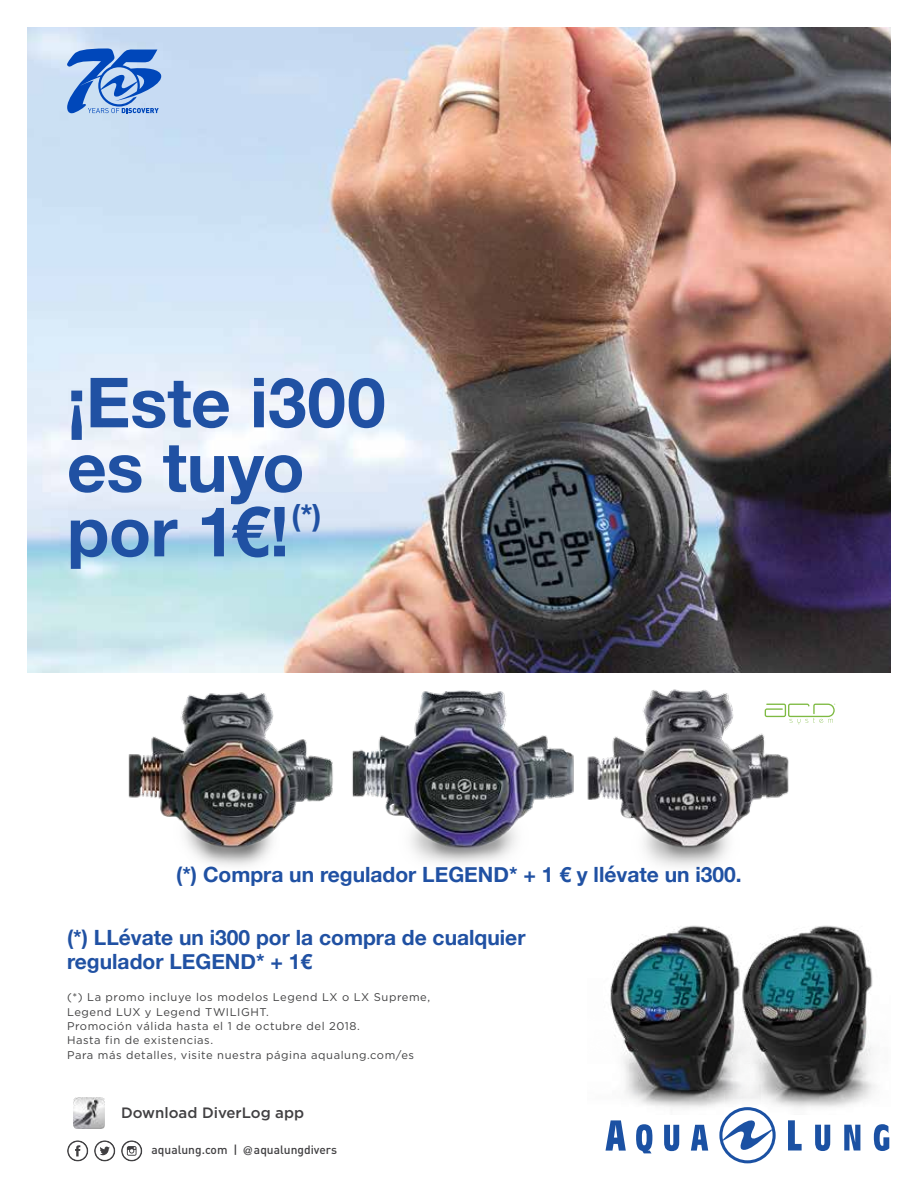
<style>
.page{position:relative;width:918px;height:1188px;background:#fff}
.page>*{position:absolute;margin:0;border:0;box-sizing:border-box;transform-origin:0 0}
.t1{font:700 69.15px/64.5px "Helvetica Neue";letter-spacing:-.005em;color:#2051a3}
.t2{font:700 30px "Helvetica Neue";color:#2051a3}
.t3{font:700 21px/24px "Helvetica Neue";color:#2051a3}
.t4{font:500 15px "Gotham";color:#414042}
.t5{font:500 12px "DIN";color:#414042}
.t6{font:11.25px/14.4px "Gotham";letter-spacing:.05em;color:#414142}
.s1{font-family:"Helvetica Neue"}
</style>
<div class="page">
<img style="left:27px;top:27px;width:864px;height:646px">
<svg style="left:606px;top:1120px;width:20px;height:31px"></svg>
<svg style="left:636px;top:1124px;width:16px;height:29px"></svg>
<svg style="left:664px;top:1125px;width:15px;height:26px"></svg>
<svg style="left:691px;top:1125px;width:17px;height:26px"></svg>
<svg style="left:788px;top:1120px;width:14px;height:31px"></svg>
<svg style="left:815px;top:1125px;width:15px;height:26px"></svg>
<svg style="left:844px;top:1125px;width:16px;height:26px"></svg>
<svg style="left:874px;top:1124px;width:15px;height:27px"></svg>
<svg style="left:719px;top:1114px;width:57px;height:49px"></svg>
<svg style="left:67px;top:48px;width:94px;height:65px;background:#719bda"></svg>
<img style="left:610px;top:925px;width:116px;height:183px">
<img style="left:726px;top:925px;width:149px;height:189px">
<img style="left:128px;top:689px;width:672px;height:178px">
<svg style="left:765px;top:704px;width:70px;height:21px"></svg>
<svg style="left:67px;top:1140px;width:21px;height:22px"></svg>
<svg style="left:94px;top:1140px;width:21px;height:22px"></svg>
<svg style="left:121px;top:1140px;width:21px;height:22px"></svg>
<img style="left:73px;top:1097px;width:31px;height:31px">
<h1 class="t1" style="left:67px;top:372px;width:320px">¡Este i300 es tuyo por 1€!</h1>
<h2 class="t2" style="left:292px;top:492px;width:31px">(*)</h2>
<h3 class="t3" style="left:176px;top:863px;width:567px">(*) Compra un regulador LEGEND* + 1 € y llévate un i300.</h3>
<h3 class="t3" style="left:67px;top:926px;width:460px">(*) LLévate un i300 por la compra de cualquier regulador LEGEND* + 1€</h3>
<p class="t6" style="left:67px;top:990px;width:365px">(*) La promo incluye los modelos Legend LX o LX Supreme, Legend LUX y Legend TWILIGHT.<br>Promoción válida hasta el 1 de octubre del 2018.<br>Hasta fin de existencias.<br>Para más detalles, visite nuestra página aqualung.com/es</p>
<h3 class="t4" style="left:121px;top:1104px;width:185px">Download DiverLog app</h3>
<p class="t5" style="left:152px;top:1142px;width:187px">aqualung.com | <span class="s1">@</span>aqualungdivers</p>
</div>
